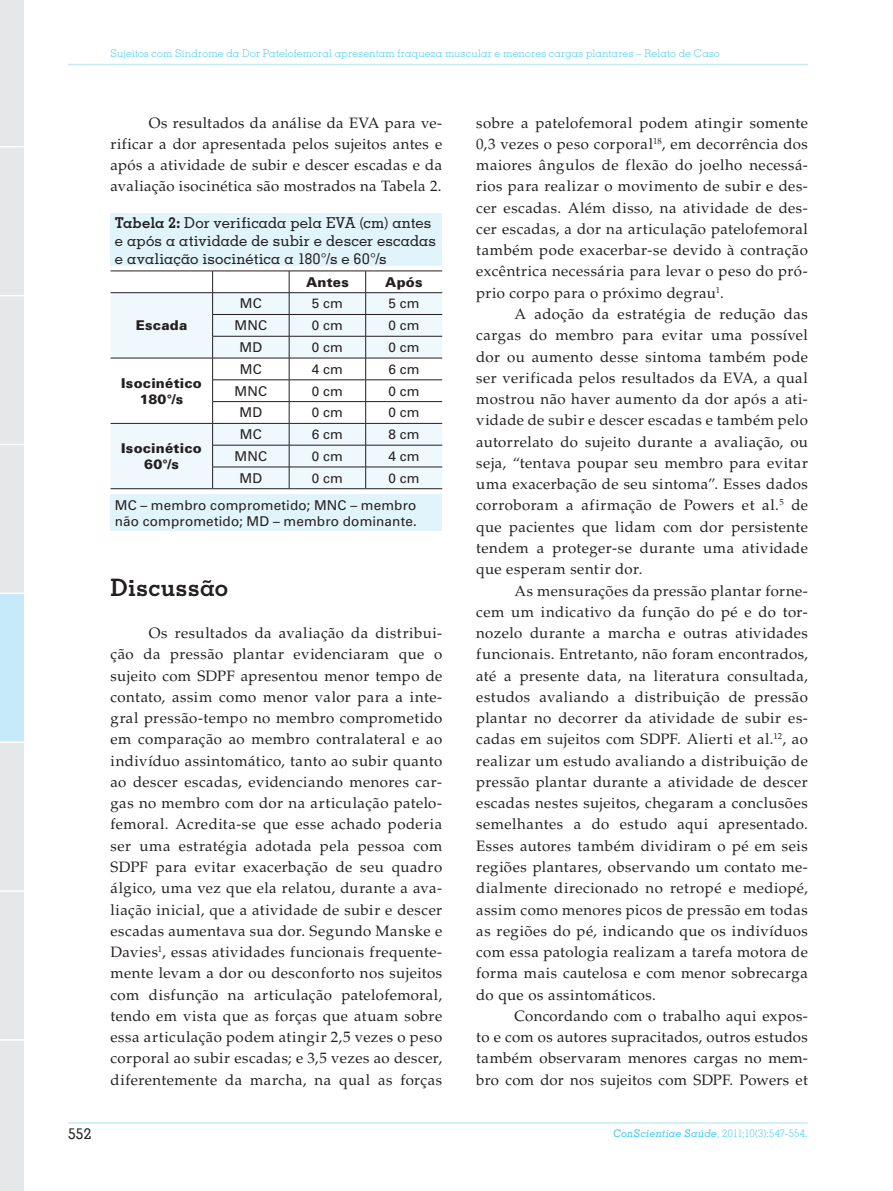
<style>
.page{position:relative;width:893px;height:1191px;background:#fff}
.page>*{position:absolute;margin:0;border:0;box-sizing:border-box;transform-origin:0 0}
.CS_Subtitulo{font:700 24px "Memphis LT Std";letter-spacing:.01em;color:#231f20}
.CS_Normal{font:15px/21.3px "Palatino LT Std";letter-spacing:.025em;color:#231f20;text-align:justify}
.CS_Tabela_-_titulo{font:500 15px/18px "Memphis LT Std";letter-spacing:.005em;color:#231f20}
.CS_Tabela_-_corpo{font:13.5px/16.2px "Univers LT Std";letter-spacing:.01em;color:#231f20}
.t1{font:900 13.5px/16.2px "Univers LT Std";letter-spacing:.015em;color:#231f20;text-align:center}
.t2{font:300 10.5px "Memphis LT Std";letter-spacing:.01em;color:#40c7f4}
.s1{font-weight:700}
.s2{font-weight:500;font-style:italic}
</style>
<div class="page">
<hr style="left:68px;top:64px;width:740px;height:1px;background:#c6eafa">
<hr style="left:68px;top:1122px;width:740px;height:1px;background:#c6eafa">
<svg style="left:0;top:0;width:25px;height:1191px;background:#e3e8ec"></svg>
<div style="left:111px;top:213px;width:331px;height:317px;background:#e1f4fc"></div>
<svg style="left:111px;top:266px;width:331px;height:228px;background:#ececec"></svg>
<hr style="left:111px;top:488px;width:102px;height:1px;background:#231f20">
<svg style="left:111px;top:271px;width:331px;height:217px"></svg>
<hr style="left:213px;top:488px;width:76px;height:1px;background:#231f20">
<hr style="left:289px;top:488px;width:77px;height:1px;background:#231f20">
<hr style="left:366px;top:488px;width:76px;height:1px;background:#231f20">
<p class="t2" style="left:111px;top:47px;width:611px">Sujeitos com Síndrome da Dor Patelofemoral apresentam fraqueza muscular e menores cargas plantares – Relato de Caso</p>
<p class="CS_Normal" style="left:111px;top:112px;width:333px;text-indent:38px">Os resultados da análise da EVA para ve&shy;rificar a dor apresentada pelos sujeitos antes e após a atividade de subir e descer escadas e da avaliação isocinética são mostrados na Tabela 2.</p>
<p class="CS_Tabela_-_titulo" style="left:115px;top:213px;width:323px"><span class="s1">Tabela 2:</span> Dor verificada pela EVA (cm) antes e após a atividade de subir e descer escadas e avaliação isocinética a 180°/s e 60°/s</p>
<p class="t1" style="left:306px;top:274px;width:44px">Antes</p>
<p class="t1" style="left:385px;top:274px;width:39px">Após</p>
<p class="t1" style="left:136px;top:317px;width:53px">Escada</p>
<p class="CS_Tabela_-_corpo" style="left:240px;top:296px;width:23px">MC</p>
<p class="CS_Tabela_-_corpo" style="left:312px;top:296px;width:33px">5 cm</p>
<p class="CS_Tabela_-_corpo" style="left:388px;top:296px;width:33px">5 cm</p>
<p class="CS_Tabela_-_corpo" style="left:235px;top:317px;width:34px">MNC</p>
<p class="CS_Tabela_-_corpo" style="left:312px;top:317px;width:33px">0 cm</p>
<p class="CS_Tabela_-_corpo" style="left:388px;top:317px;width:33px">0 cm</p>
<p class="CS_Tabela_-_corpo" style="left:240px;top:339px;width:24px">MD</p>
<p class="CS_Tabela_-_corpo" style="left:312px;top:339px;width:33px">0 cm</p>
<p class="CS_Tabela_-_corpo" style="left:388px;top:339px;width:33px">0 cm</p>
<p class="t1" style="left:121px;top:374px;width:82px">Isocinético<br>180°/s</p>
<p class="CS_Tabela_-_corpo" style="left:240px;top:361px;width:23px">MC</p>
<p class="CS_Tabela_-_corpo" style="left:312px;top:361px;width:33px">4 cm</p>
<p class="CS_Tabela_-_corpo" style="left:388px;top:361px;width:33px">6 cm</p>
<p class="CS_Tabela_-_corpo" style="left:235px;top:383px;width:34px">MNC</p>
<p class="CS_Tabela_-_corpo" style="left:312px;top:383px;width:33px">0 cm</p>
<p class="CS_Tabela_-_corpo" style="left:388px;top:383px;width:33px">0 cm</p>
<p class="CS_Tabela_-_corpo" style="left:240px;top:404px;width:24px">MD</p>
<p class="CS_Tabela_-_corpo" style="left:312px;top:404px;width:33px">0 cm</p>
<p class="CS_Tabela_-_corpo" style="left:388px;top:404px;width:33px">0 cm</p>
<p class="CS_Tabela_-_corpo" style="left:240px;top:426px;width:23px">MC</p>
<p class="CS_Tabela_-_corpo" style="left:312px;top:426px;width:33px">6 cm</p>
<p class="CS_Tabela_-_corpo" style="left:388px;top:426px;width:33px">8 cm</p>
<p class="CS_Tabela_-_corpo" style="left:235px;top:448px;width:34px">MNC</p>
<p class="CS_Tabela_-_corpo" style="left:312px;top:448px;width:33px">0 cm</p>
<p class="CS_Tabela_-_corpo" style="left:388px;top:448px;width:33px">4 cm</p>
<p class="CS_Tabela_-_corpo" style="left:240px;top:470px;width:24px">MD</p>
<p class="CS_Tabela_-_corpo" style="left:312px;top:470px;width:33px">0 cm</p>
<p class="CS_Tabela_-_corpo" style="left:388px;top:470px;width:33px">0 cm</p>
<p class="CS_Tabela_-_corpo" style="left:115px;top:497px;width:303px">MC – membro comprometido; MNC – membro não comprometido; MD – membro dominante.</p>
<p class="t1" style="left:121px;top:440px;width:82px">Isocinético<br>60°/s</p>
<p class="CS_Subtitulo" style="left:111px;top:572px;width:119px">Discussão</p>
<p class="CS_Normal" style="left:111px;top:622px;width:333px;text-indent:38px">Os resultados da avaliação da distribui&shy;ção da pressão plantar evidenciaram que o sujeito com SDPF apresentou menor tempo de contato, assim como menor valor para a inte&shy;gral pressão-tempo no membro comprometido em comparação ao membro contralateral e ao indivíduo assintomático, tanto ao subir quanto ao descer escadas, evidenciando menores car&shy;gas no membro com dor na articulação patelo&shy;femoral. Acredita-se que esse achado poderia ser uma estratégia adotada pela pessoa com SDPF para evitar exacerbação de seu quadro álgico, uma vez que ela relatou, durante a ava&shy;liação inicial, que a atividade de subir e descer escadas aumentava sua dor. Segundo Manske e Davies<sup>1</sup>, essas atividades funcionais frequente&shy;mente levam a dor ou desconforto nos sujeitos com disfunção na articulação patelofemoral, tendo em vista que as forças que atuam sobre essa articulação podem atingir 2,5 vezes o peso corporal ao subir escadas; e 3,5 vezes ao descer, diferentemente da marcha, na qual as forças</p>
<p class="CS_Normal" style="left:476px;top:112px;width:333px">sobre a patelofemoral podem atingir somente 0,3 vezes o peso corporal<sup>18</sup>, em decorrência dos maiores ângulos de flexão do joelho necessá&shy;rios para realizar o movimento de subir e des&shy;cer escadas. Além disso, na atividade de des&shy;cer escadas, a dor na articulação patelofemoral também pode exacerbar-se devido à contração excêntrica necessária para levar o peso do pró&shy;prio corpo para o próximo degrau<sup>1</sup>.</p>
<p class="CS_Normal" style="left:476px;top:303px;width:333px;text-indent:38px">A adoção da estratégia de redução das cargas do membro para evitar uma possível dor ou aumento desse sintoma também pode ser verificada pelos resultados da EVA, a qual mostrou não haver aumento da dor após a ati&shy;vidade de subir e descer escadas e também pelo autorrelato do sujeito durante a avaliação, ou seja, “tentava poupar seu membro para evitar uma exacerbação de seu sintoma”. Esses dados corroboram a afirmação de Powers et al.<sup>5</sup> de que pacientes que lidam com dor persistente tendem a proteger-se durante uma atividade que esperam sentir dor.</p>
<p class="CS_Normal" style="left:476px;top:580px;width:333px;text-indent:38px">As mensurações da pressão plantar forne&shy;cem um indicativo da função do pé e do tor&shy;nozelo durante a marcha e outras atividades funcionais. Entretanto, não foram encontrados, até a presente data, na literatura consultada, estudos avaliando a distribuição de pressão plantar no decorrer da atividade de subir es&shy;cadas em sujeitos com SDPF. Alierti et al.<sup>12</sup>, ao realizar um estudo avaliando a distribuição de pressão plantar durante a atividade de descer escadas nestes sujeitos, chegaram a conclusões semelhantes a do estudo aqui apresentado.<br>Esses autores também dividiram o pé em seis regiões plantares, observando um contato me&shy;dialmente direcionado no retropé e mediopé, assim como menores picos de pressão em todas as regiões do pé, indicando que os indivíduos com essa patologia realizam a tarefa motora de forma mais cautelosa e com menor sobrecarga do que os assintomáticos.</p>
<p class="CS_Normal" style="left:476px;top:1005px;width:333px;text-indent:38px">Concordando com o trabalho aqui expos&shy;to e com os autores supracitados, outros estudos também observaram menores cargas no mem&shy;bro com dor nos sujeitos com SDPF. Powers et</p>
<p class="CS_Tabela_-_titulo" style="left:68px;top:1124px;width:25px">552</p>
<p class="t2" style="left:613px;top:1127px;width:196px"><span class="s2">ConScientiae Saúde</span>, 2011;10(3):547-554.</p>
</div>
